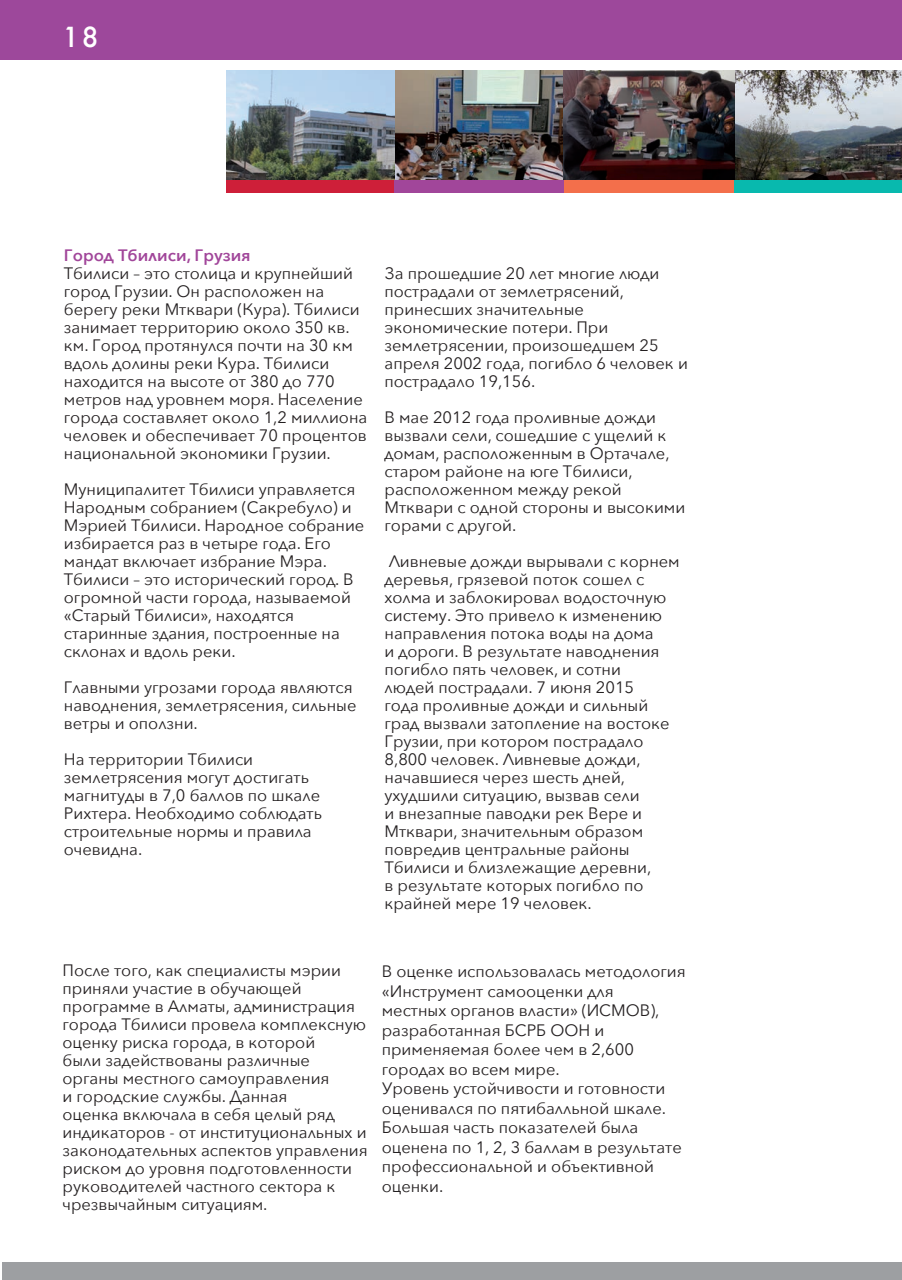
<style>
.page{position:relative;width:902px;height:1280px;background:#fff}
.page>*{position:absolute;margin:0;border:0;box-sizing:border-box;transform-origin:0 0}
.t1{font:500 27px "Futura";color:#fff}
.t2{font:16.5px/18px "Avenir Next";color:#231f20}
.t3{font:600 16.5px "Avenir Next";color:#a1469a}
</style>
<div class="page">
<div style="left:0;top:0;width:901px;height:59px;background:#9d489b"></div>
<img style="left:394px;top:70px;width:507px;height:110px">
<img style="left:226px;top:70px;width:168px;height:110px">
<div style="left:392px;top:180px;width:172px;height:12px;background:#a1469a"></div>
<div style="left:226px;top:180px;width:168px;height:12px;background:#ce1f39"></div>
<div style="left:564px;top:180px;width:170px;height:12px;background:#f36f4b"></div>
<div style="left:734px;top:180px;width:167px;height:12px;background:#08b9ae"></div>
<div style="left:2px;top:1263px;width:899px;height:17px;background:#9d9fa2"></div>
<h1 class="t1" style="left:63px;top:18px;width:37px">18</h1>
<p class="t3" style="left:64px;top:241px;width:188px">Город Тбилиси, Грузия</p>
<p class="t2" style="left:64px;top:264px;width:305px">Тбилиси – это столица и крупнейший город Грузии. Он расположен на берегу реки Мтквари (Кура). Тбилиси занимает территорию около 350 кв. км. Город протянулся почти на 30 км вдоль долины реки Кура. Тбилиси находится на высоте от 380 до 770 метров над уровнем моря. Население города составляет около 1,2 миллиона человек и обеспечивает 70 процентов национальной экономики Грузии.</p>
<p class="t2" style="left:64px;top:480px;width:302px">Муниципалитет Тбилиси управляется<br>Народным собранием (Сакребуло) и<br>Мэрией Тбилиси. Народное собрание избирается раз в четыре года. Его мандат включает избрание Мэра.<br>Тбилиси – это исторический город. В огромной части города, называемой «Старый Тбилиси», находятся старинные здания, построенные на склонах и вдоль реки.</p>
<p class="t2" style="left:64px;top:678px;width:294px">Главными угрозами города являются наводнения, землетрясения, сильные ветры и оползни.</p>
<p class="t2" style="left:64px;top:750px;width:260px">На территории Тбилиси землетрясения могут достигать магнитуды в 7,0 баллов по шкале<br>Рихтера. Необходимо соблюдать строительные нормы и правила очевидна.</p>
<p class="t2" style="left:384px;top:264px;width:305px">За прошедшие 20 лет многие люди пострадали от землетрясений, принесших значительные экономические потери. При землетрясении, произошедшем 25 апреля 2002 года, погибло 6 человек и пострадало 19,156.</p>
<p class="t2" style="left:384px;top:408px;width:302px">В мае 2012 года проливные дожди вызвали сели, сошедшие с ущелий к домам, расположенным в Ортачале, старом районе на юге Тбилиси, расположенном между рекой<br>Мтквари с одной стороны и высокими горами с другой.</p>
<p class="t2" style="left:384px;top:552px;width:297px">Ливневые дожди вырывали с корнем деревья, грязевой поток сошел с холма и заблокировал водосточную систему. Это привело к изменению направления потока воды на дома<br>и дороги. В результате наводнения погибло пять человек, и сотни<br>людей пострадали. 7 июня 2015<br>года проливные дожди и сильный град вызвали затопление на востоке<br>Грузии, при котором пострадало<br>8,800 человек. Ливневые дожди, начавшиеся через шесть дней, ухудшили ситуацию, вызвав сели<br>и внезапные паводки рек Вере и<br>Мтквари, значительным образом повредив центральные районы<br>Тбилиси и близлежащие деревни,<br>в результате которых погибло по крайней мере 19 человек.</p>
<p class="t2" style="left:63px;top:960px;width:306px">После того, как специалисты мэрии приняли участие в обучающей программе в Алматы, администрация города Тбилиси провела комплексную оценку риска города, в которой<br>были задействованы различные органы местного самоуправления<br>и городские службы. Данная<br>оценка включала в себя целый ряд индикаторов - от институциональных и законодательных аспектов управления риском до уровня подготовленности руководителей частного сектора к чрезвычайным ситуациям.</p>
<p class="t2" style="left:382px;top:961px;width:305px;line-height:19.5px">В оценке использовалась методология «Инструмент самооценки для<br>местных органов власти» (ИСМОВ), разработанная БСРБ ООН и применяемая более чем в 2,600 городах во всем мире.<br>Уровень устойчивости и готовности оценивался по пятибалльной шкале.<br>Большая часть показателей была оценена по 1, 2, 3 баллам в результате профессиональной и объективной оценки.</p>
</div>
